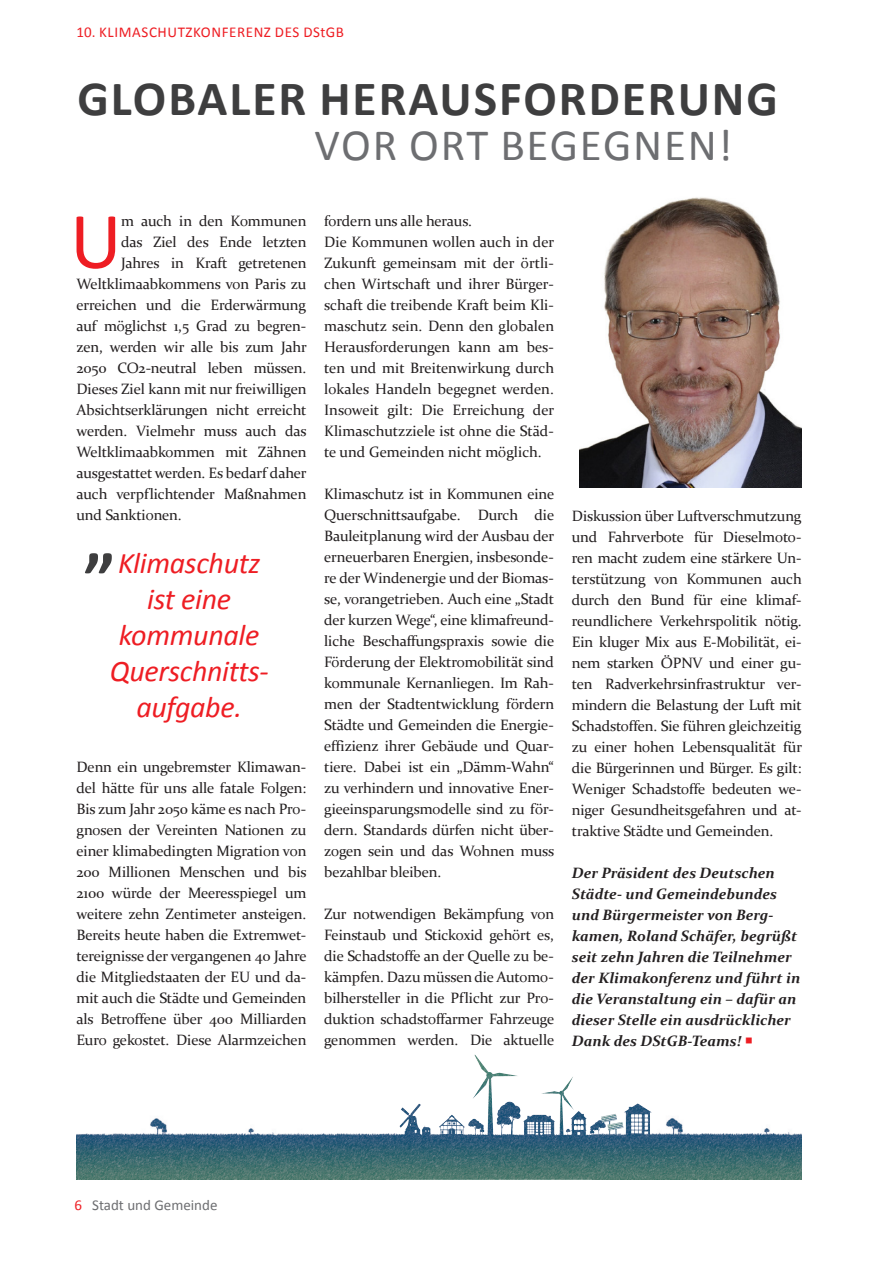
<style>
.page{position:relative;width:893px;height:1263px;background:#fff}
.page>*{position:absolute;margin:0;border:0;box-sizing:border-box;transform-origin:0 0}
.t1{font:81.15px "Calibri";color:#ee1d23}
.t2{font:700 72px "Calibri";color:#3e3e3f}
.t3{font:700 49.5px "Calibri";letter-spacing:.04em;color:#3e3e3f}
.t4{font:45px "Calibri";letter-spacing:.04em;color:#6d6e71}
.t5{font:italic 30px/36px "Calibri";letter-spacing:-.01em;color:#ee1d23;text-align:center}
.t6{font:15px/21px "Constantia";letter-spacing:-.01em;color:#231f20;text-align:justify}
.t7{font:italic 700 15px/21px "Constantia";color:#231f20}
.t8{font:15px "Calibri";letter-spacing:.04em;color:#ee1d23}
.t9{font:15px "Calibri";color:#6d6e71}
.s1{color:#ee1d23}
</style>
<div class="page">
<img style="left:580px;top:197px;width:221px;height:291px">
<img style="left:77px;top:1118px;width:245px;height:62px">
<img style="left:592px;top:1103px;width:209px;height:76px">
<img style="left:474px;top:1055px;width:13px;height:32px">
<img style="left:322px;top:1133px;width:75px;height:47px">
<p class="t8" style="left:77px;top:22px;width:269px">10. KLIMASCHUTZKONFERENZ DES DStGB</p>
<h3 class="t3" style="left:78px;top:75px;width:702px">GLOBALER HERAUSFORDERUNG</h3>
<h3 class="t4" style="left:315px;top:117px;width:419px">VOR ORT BEGEGNEN!</h3>
<h1 class="t1" style="left:70px;top:213px;width:54px">U</h1>
<p class="t6" style="left:121px;top:211px;width:187px">m auch in den Kommunen</p>
<p class="t6" style="left:121px;top:232px;width:187px">das Ziel des Ende letzten</p>
<p class="t6" style="left:121px;top:253px;width:187px">Jahres in Kraft getretenen</p>
<p class="t6" style="left:77px;top:274px;width:231px">Weltklimaabkommens von Paris zu</p>
<p class="t6" style="left:77px;top:295px;width:231px">erreichen und die Erderwärmung</p>
<p class="t6" style="left:77px;top:316px;width:231px">auf möglichst 1,5 Grad zu begren-</p>
<p class="t6" style="left:77px;top:337px;width:232px">zen, werden wir alle bis zum Jahr</p>
<p class="t6" style="left:77px;top:358px;width:231px">2050 CO2-neutral leben müssen.</p>
<p class="t6" style="left:77px;top:379px;width:231px">Dieses Ziel kann mit nur freiwilligen</p>
<p class="t6" style="left:77px;top:400px;width:231px">Absichtserklärungen nicht erreicht</p>
<p class="t6" style="left:77px;top:421px;width:231px">werden. Vielmehr muss auch das</p>
<p class="t6" style="left:77px;top:442px;width:231px">Weltklimaabkommen mit Zähnen</p>
<p class="t6" style="left:77px;top:463px;width:232px">ausgestattet werden. Es bedarf daher</p>
<p class="t6" style="left:77px;top:484px;width:231px">auch verpflichtender Maßnahmen</p>
<p class="t6" style="left:77px;top:505px;width:107px">und Sanktionen.</p>
<h3 class="t5" style="left:110px;top:548px;width:160px">Klimaschutz ist eine kommunale<br>Querschnitts&shy;aufgabe.</h3>
<h2 class="t2" style="left:84px;top:505px;width:33px">„</h2>
<p class="t6" style="left:77px;top:757px;width:232px">Denn ein ungebremster Klimawan&shy;del hätte für uns alle fatale Folgen:<br>Bis zum Jahr 2050 käme es nach Pro&shy;gnosen der Vereinten Nationen zu einer klimabedingten Migration von 200 Millionen Menschen und bis 2100 würde der Meeresspiegel um weitere zehn Zentimeter ansteigen.<br>Bereits heute haben die Extremwet&shy;tereignisse der vergangenen 40 Jahre die Mitgliedstaaten der EU und da&shy;mit auch die Städte und Gemeinden als Betroffene über 400 Milliarden Euro gekostet. Diese Alarmzeichen</p>
<p class="t6" style="left:324px;top:211px;width:232px;text-align:left">fordern uns alle heraus.<br>Die Kommunen wollen auch in der<br>Zukunft gemeinsam mit der örtli&shy;chen Wirtschaft und ihrer Bürger&shy;schaft die treibende Kraft beim Kli&shy;maschutz sein. Denn den globalen<br>Herausforderungen kann am bes&shy;ten und mit Breitenwirkung durch lokales Handeln begegnet werden.<br>Insoweit gilt: Die Erreichung der<br>Klimaschutzziele ist ohne die Städ&shy;te und Gemeinden nicht möglich.</p>
<p class="t6" style="left:324px;top:484px;width:232px">Klimaschutz ist in Kommunen eine Querschnittsaufgabe. Durch die Bauleitplanung wird der Ausbau der erneuerbaren Energien, insbesonde&shy;re der Windenergie und der Biomas&shy;se, vorangetrieben. Auch eine „Stadt der kurzen Wege“, eine klimafreund&shy;liche Beschaffungspraxis sowie die Förderung der Elektromobilität sind kommunale Kernanliegen. Im Rah&shy;men der Stadtentwicklung fördern Städte und Gemeinden die Energie&shy;effizienz ihrer Gebäude und Quar&shy;tiere. Dabei ist ein „Dämm-Wahn“ zu verhindern und innovative Ener&shy;gieeinsparungsmodelle sind zu för&shy;dern. Standards dürfen nicht über&shy;zogen sein und das Wohnen muss bezahlbar bleiben.</p>
<p class="t6" style="left:324px;top:904px;width:232px">Zur notwendigen Bekämpfung von Feinstaub und Stickoxid gehört es, die Schadstoffe an der Quelle zu be&shy;kämpfen. Dazu müssen die Automo&shy;bilhersteller in die Pflicht zur Pro&shy;duktion schadstoffarmer Fahrzeuge genommen werden. Die aktuelle</p>
<p class="t6" style="left:572px;top:505px;width:232px">Diskussion über Luftverschmutzung und Fahrverbote für Dieselmoto&shy;ren macht zudem eine stärkere Un&shy;terstützung von Kommunen auch durch den Bund für eine klimaf&shy;reundlichere Verkehrspolitik nötig.<br>Ein kluger Mix aus E-Mobilität, ei&shy;nem starken ÖPNV und einer gu&shy;ten Radverkehrsinfrastruktur ver&shy;mindern die Belastung der Luft mit Schadstoffen. Sie führen gleichzeitig zu einer hohen Lebensqualität für die Bürgerinnen und Bürger. Es gilt:<br>Weniger Schadstoffe bedeuten we&shy;niger Gesundheitsgefahren und at&shy;traktive Städte und Gemeinden.</p>
<p class="t7" style="left:572px;top:863px;width:230px">Der Präsident des Deutschen<br>Städte- und Gemeindebundes und Bürgermeister von Berg&shy;kamen, Roland Schäfer, begrüßt seit zehn Jahren die Teilnehmer der Klimakonferenz und führt in die Veranstaltung ein – dafür an dieser Stelle ein ausdrücklicher<br>Dank des DStGB-Teams! <span class="s1">○</span></p>
<p class="t9" style="left:74px;top:1200px;width:145px"><span class="s1">6</span> Stadt und Gemeinde</p>
</div>
